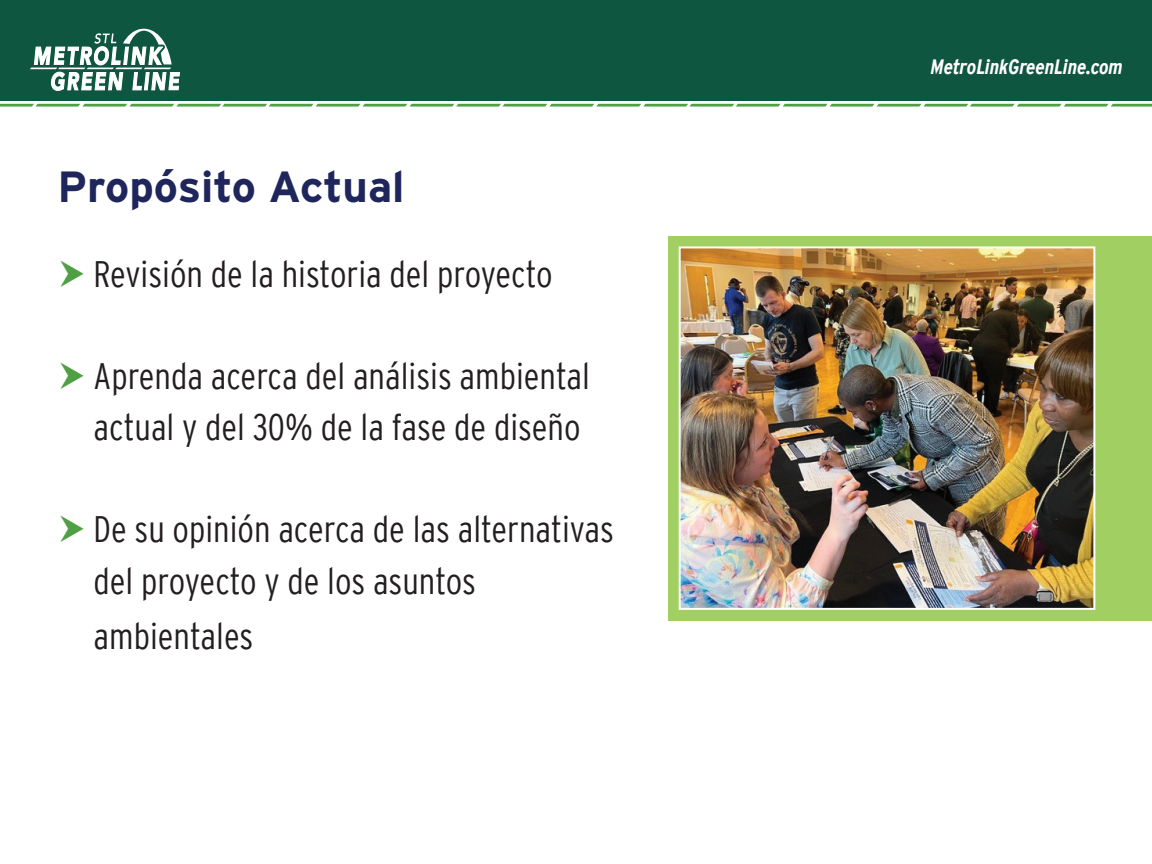
<style>
.page{position:relative;width:1152px;height:864px;background:#fff}
.page>*{position:absolute;margin:0;border:0;box-sizing:border-box;transform-origin:0 0}
.t1{font:700 43.6px "Interstate";color:#1f265c}
.t2{font:300 condensed 36.8px/51.2px "Interstate";color:#231f20}
.t3{font:italic 700 condensed 20.8px "Interstate";color:#fff}
</style>
<div class="page">
<div style="left:0;top:0;width:1152px;height:101px;background:#0e563f"></div>
<svg style="left:30px;top:28px;width:150px;height:63px"></svg>
<svg style="left:0;top:104px;width:1152px;height:3px;background:#76b46f"></svg>
<div style="left:668px;top:236px;width:484px;height:384px;background:#a2cf62"></div>
<img style="left:682px;top:249px;width:410px;height:358px">
<div style="left:679px;top:246px;width:416px;height:364px;border:2px solid #fff"></div>
<p class="t1" style="left:58px;top:155px;width:348px">Propósito Actual</p>
<p class="t2" style="left:94px;top:248px;width:461px">Revisión de la historia del proyecto</p>
<p class="t2" style="left:94px;top:350px;width:498px">Aprenda acerca del análisis ambiental actual y del 30% de la fase de diseño</p>
<p class="t2" style="left:94px;top:504px;width:522px">De su opinión acerca de las alternativas del proyecto y de los asuntos</p>
<p class="t2" style="left:94px;top:611px;width:161px">ambientales</p>
<p class="t3" style="left:931px;top:55px;width:194px">MetroLinkGreenLine.com</p>
</div>
